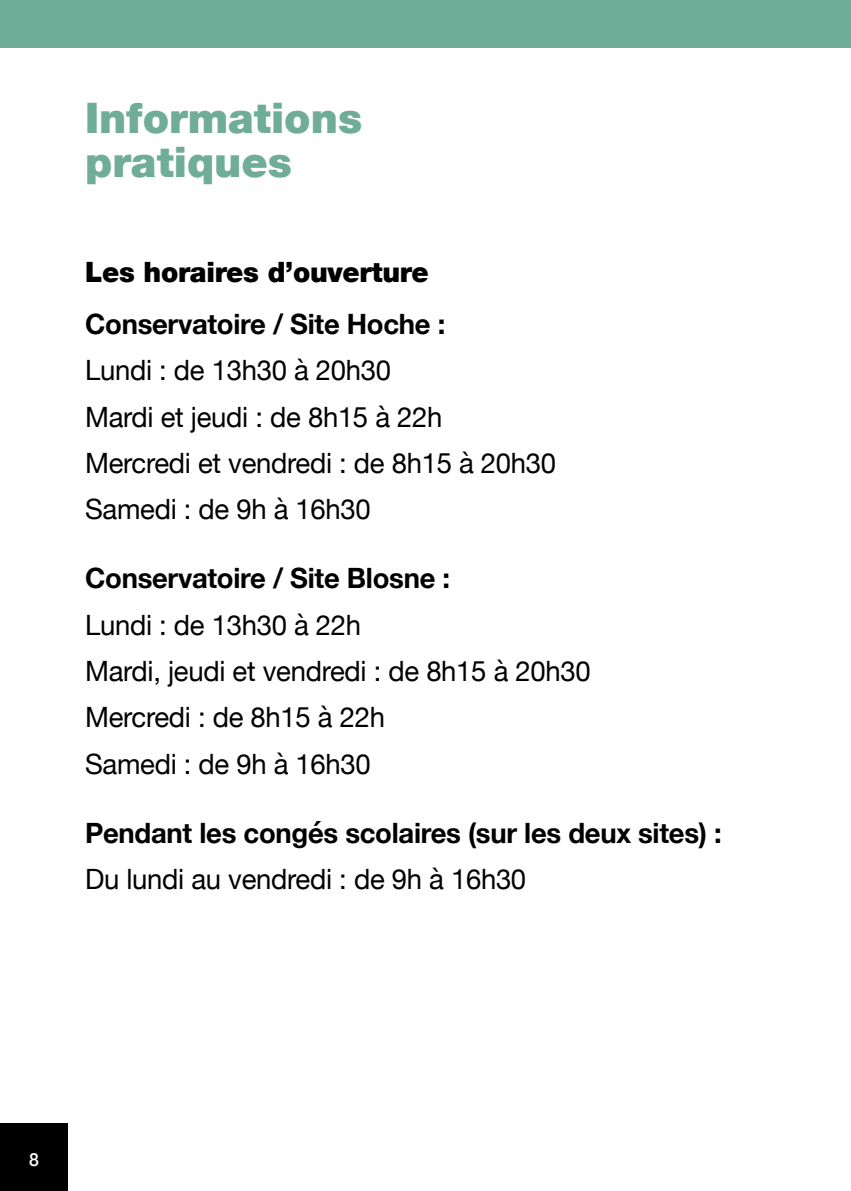
<style>
.page{position:relative;width:851px;height:1191px;background:#fff}
.page>*{position:absolute;margin:0;border:0;box-sizing:border-box;transform-origin:0 0}
.t1{font:900 42px/44px "Helvetica Neue";color:#70ad98}
.t2{font:28px/46.4px "Helvetica Neue";letter-spacing:-.01em;color:#000}
.t3{font:700 28px "Helvetica Neue";letter-spacing:-.01em;color:#000}
.t4{font:900 28px "Helvetica Neue";letter-spacing:-.01em;color:#000}
.t5{font:500 18px "Helvetica Neue";color:#fff}
</style>
<div class="page">
<div style="left:0;top:1123px;width:68px;height:68px;background:#000"></div>
<div style="left:0;top:0;width:850px;height:48px;background:#70ad98"></div>
<h1 class="t1" style="left:85px;top:96px;width:278px">Informations pratiques</h1>
<p class="t4" style="left:85px;top:255px;width:345px">Les horaires d’ouverture</p>
<p class="t3" style="left:85px;top:302px;width:362px">Conservatoire / Site Hoche :</p>
<p class="t2" style="left:85px;top:349px;width:472px">Lundi : de 13h30 à 20h30<br>Mardi et jeudi : de 8h15 à 22h<br>Mercredi et vendredi : de 8h15 à 20h30<br>Samedi : de 9h à 16h30</p>
<p class="t3" style="left:85px;top:556px;width:366px">Conservatoire / Site Blosne :</p>
<p class="t2" style="left:85px;top:603px;width:507px">Lundi : de 13h30 à 22h<br>Mardi, jeudi et vendredi : de 8h15 à 20h30<br>Mercredi : de 8h15 à 22h<br>Samedi : de 9h à 16h30</p>
<p class="t3" style="left:85px;top:811px;width:638px">Pendant les congés scolaires (sur les deux sites) :</p>
<p class="t2" style="left:85px;top:857px;width:442px">Du lundi au vendredi : de 9h à 16h30</p>
<p class="t5" style="left:29px;top:1144px;width:11px">8</p>
</div>
